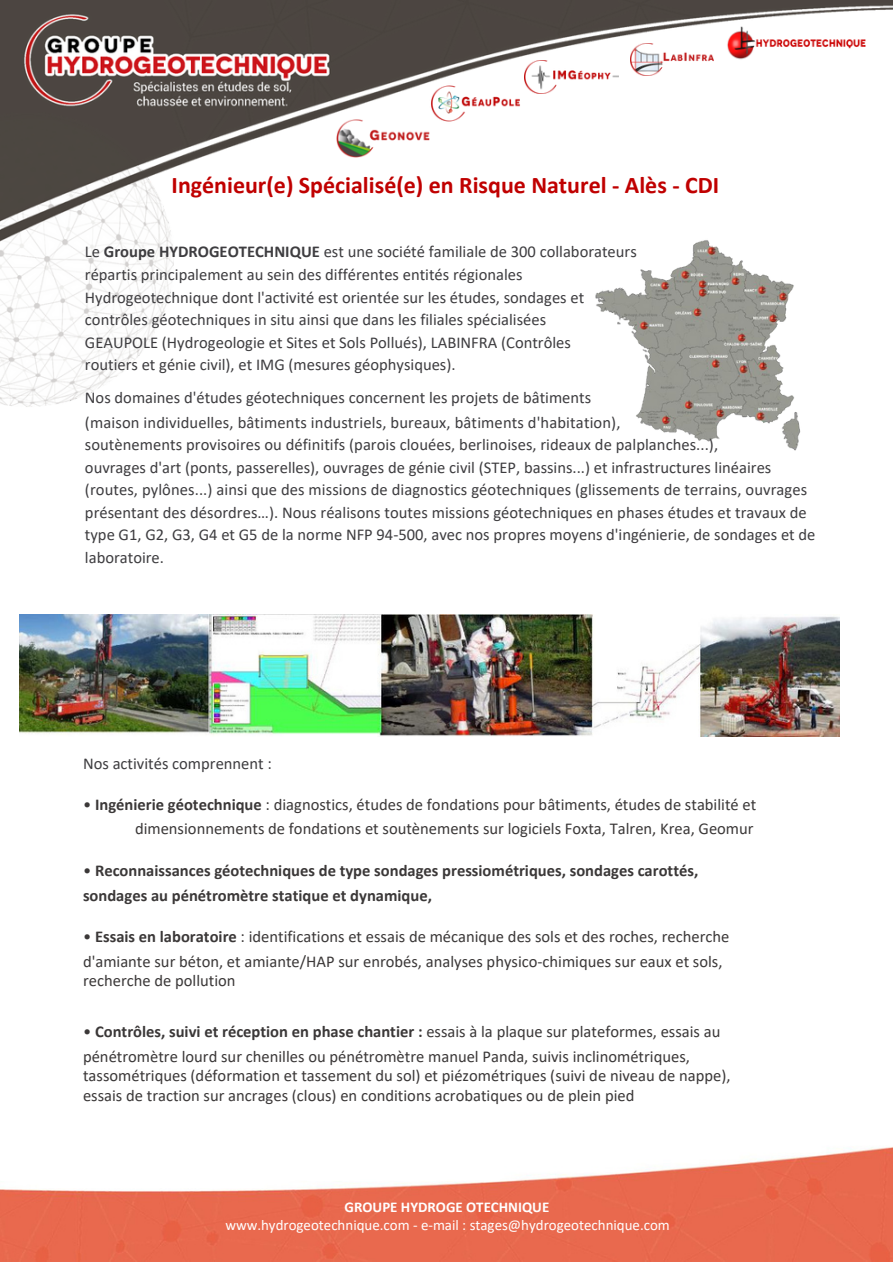
<style>
.page{position:relative;width:893px;height:1264px;background:#fff}
.page>*{position:absolute;margin:0;border:0;box-sizing:border-box;transform-origin:0 0}
.t1{font:700 23.85px "Calibri";color:#c00000}
.t2{font:16.5px "Calibri";color:#3e3d40}
.t3{font:16.5px "Calibri";color:#3b3838}
.t4{font:700 16.5px "Calibri";color:#3b3838}
.t5{font:15px "Calibri";color:#fff}
.t6{font:700 15px "Calibri";color:#fff}
.s1{font-weight:700}
.s2{font-weight:400}
</style>
<div class="page">
<img style="left:0;top:1147px;width:892px;height:114px">
<img style="left:0;top:0;width:892px;height:407px">
<img style="left:337px;top:119px;width:92px;height:38px">
<img style="left:726px;top:25px;width:139px;height:38px">
<img style="left:421px;top:75px;width:108px;height:57px">
<img style="left:525px;top:60px;width:93px;height:33px">
<img style="left:630px;top:43px;width:83px;height:33px">
<img style="left:19px;top:615px;width:819px;height:121px">
<img style="left:581px;top:235px;width:240px;height:216px">
<p class="t1" style="left:172px;top:175px;width:549px">Ingénieur(e) Spécialisé(e) en Risque Naturel - Alès - CDI</p>
<p class="t2" style="left:85px;top:244px;width:553px">Le <span class="s1">Groupe HYDROGEOTECHNIQUE</span> est une société familiale de 300 collaborateurs</p>
<p class="t2" style="left:85px;top:268px;width:439px">répartis principalement au sein des différentes entités régionales</p>
<p class="t2" style="left:85px;top:290px;width:500px">Hydrogeotechnique dont l'activité est orientée sur les études, sondages et</p>
<p class="t2" style="left:85px;top:313px;width:462px">contrôles géotechniques in situ ainsi que dans les filiales spécialisées</p>
<p class="t2" style="left:85px;top:335px;width:487px">GEAUPOLE (Hydrogeologie et Sites et Sols Pollués), LABINFRA (Contrôles</p>
<p class="t2" style="left:85px;top:358px;width:372px">routiers et génie civil), et IMG (mesures géophysiques).</p>
<p class="t2" style="left:85px;top:390px;width:508px">Nos domaines d'études géotechniques concernent les projets de bâtiments</p>
<p class="t2" style="left:85px;top:415px;width:537px">(maison individuelles, bâtiments industriels, bureaux, bâtiments d'habitation),</p>
<p class="t2" style="left:85px;top:438px;width:634px">soutènements provisoires ou définitifs (parois clouées, berlinoises, rideaux de palplanches...),</p>
<p class="t2" style="left:85px;top:460px;width:688px">ouvrages d'art (ponts, passerelles), ouvrages de génie civil (STEP, bassins...) et infrastructures linéaires</p>
<p class="t2" style="left:85px;top:483px;width:723px">(routes, pylônes...) ainsi que des missions de diagnostics géotechniques (glissements de terrains, ouvrages</p>
<p class="t2" style="left:85px;top:505px;width:723px">présentant des désordres…). Nous réalisons toutes missions géotechniques en phases études et travaux de</p>
<p class="t2" style="left:85px;top:528px;width:732px">type G1, G2, G3, G4 et G5 de la norme NFP 94-500, avec nos propres moyens d'ingénierie, de sondages et de</p>
<p class="t2" style="left:85px;top:550px;width:81px">laboratoire.</p>
<p class="t2" style="left:83px;top:756px;width:190px">Nos activités comprennent :</p>
<p class="t3" style="left:83px;top:797px;width:674px">• <span class="s1">Ingénierie géotechnique</span> : diagnostics, études de fondations pour bâtiments, études de stabilité et</p>
<p class="t3" style="left:135px;top:822px;width:620px">dimensionnements de fondations et soutènements sur logiciels Foxta, Talren, Krea, Geomur</p>
<p class="t4" style="left:83px;top:863px;width:616px"><span class="s2">•</span> Reconnaissances géotechniques de type sondages pressiométriques, sondages carottés,</p>
<p class="t4" style="left:83px;top:888px;width:350px">sondages au pénétromètre statique et dynamique,</p>
<p class="t3" style="left:83px;top:930px;width:647px">• <span class="s1">Essais en laboratoire</span> : identifications et essais de mécanique des sols et des roches, recherche</p>
<p class="t3" style="left:83px;top:954px;width:641px">d'amiante sur béton, et amiante/HAP sur enrobés, analyses physico-chimiques sur eaux et sols,</p>
<p class="t3" style="left:83px;top:973px;width:154px">recherche de pollution</p>
<p class="t4" style="left:83px;top:1024px;width:639px"><span class="s2">•</span> Contrôles, suivi et réception en phase chantier : <span class="s2">essais à la plaque sur plateformes, essais au</span></p>
<p class="t3" style="left:83px;top:1049px;width:608px">pénétromètre lourd sur chenilles ou pénétromètre manuel Panda, suivis inclinométriques,</p>
<p class="t3" style="left:83px;top:1068px;width:649px">tassométriques (déformation et tassement du sol) et piézométriques (suivi de niveau de nappe),</p>
<p class="t3" style="left:83px;top:1088px;width:553px">essais de traction sur ancrages (clous) en conditions acrobatiques ou de plein pied</p>
<p class="t6" style="left:344px;top:1200px;width:206px">GROUPE HYDROGE OTECHNIQUE</p>
<p class="t5" style="left:225px;top:1218px;width:446px">www.hydrogeotechnique.com - e-mail : stages@hydrogeotechnique.com</p>
</div>
